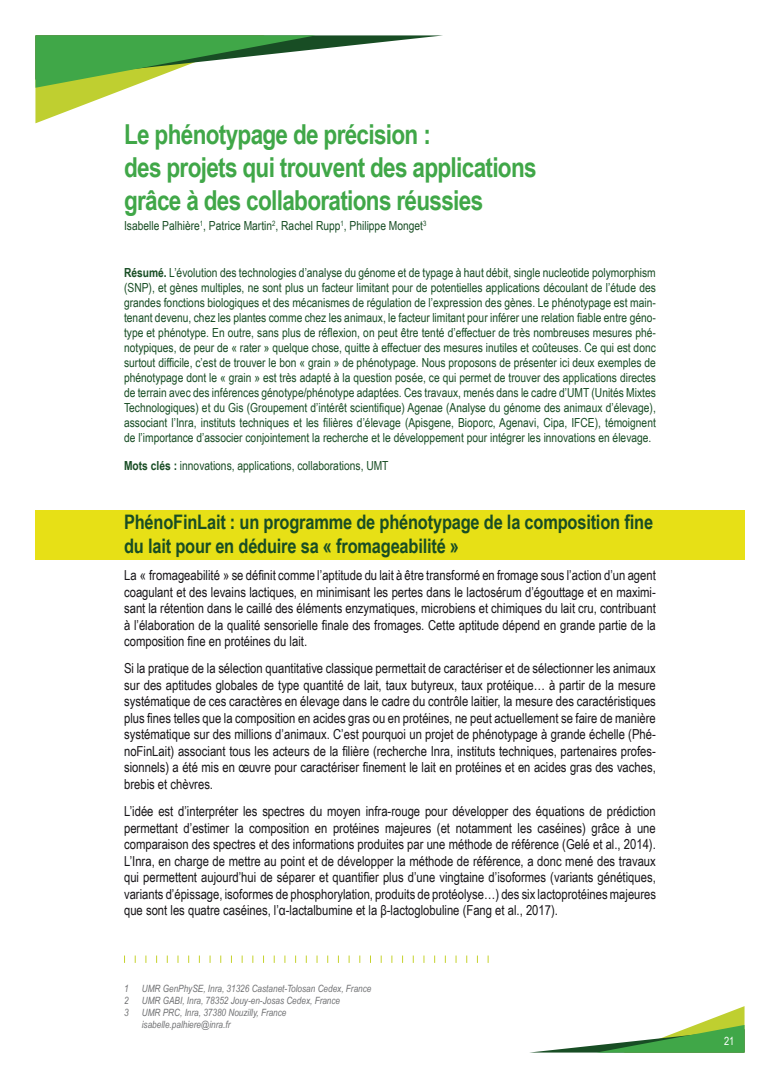
<style>
.page{position:relative;width:780px;height:1088px;background:#fff}
.page>*{position:absolute;margin:0;border:0;box-sizing:border-box;transform-origin:0 0}
.t1{font:700 27.5px/33px "Arial Narrow";letter-spacing:-.025em;color:#40a748}
.t2{font:700 20px/24px "Arial Narrow";letter-spacing:-.01em;color:#184d24}
.t3{font:13.75px/16.5px "Arial Narrow";color:#171518;text-align:justify}
.t4{font:12.5px/15px "Arial Narrow";color:#184d24;text-align:justify}
.t5{font:11.25px "Arial Narrow";color:#fff}
.t6{font:italic 10px/12px "Arial Narrow";color:#707173}
.s1{font-weight:700}
</style>
<div class="page">
<svg style="left:535px;top:1006px;width:209px;height:46px"></svg>
<div style="left:35px;top:510px;width:709px;height:50px;background:#e7e016"></div>
<svg style="left:35px;top:35px;width:408px;height:88px"></svg>
<h1 class="t1" style="left:124px;top:117px;width:414px">Le phénotypage de précision :<br>des projets qui trouvent des applications grâce à des collaborations réussies</h1>
<p class="t4" style="left:124px;top:218px;width:304px">Isabelle Palhière<sup>1</sup>, Patrice Martin<sup>2</sup>, Rachel Rupp<sup>1</sup>, Philippe Monget<sup>3</sup></p>
<p class="t4" style="left:124px;top:265px;width:533px"><span class="s1">Résumé.</span> L’évolution des technologies d’analyse du génome et de typage à haut débit, single nucleotide polymorphism (SNP), et gènes multiples, ne sont plus un facteur limitant pour de potentielles applications découlant de l’étude des grandes fonctions biologiques et des mécanismes de régulation de l’expression des gènes. Le phénotypage est main‑ tenant devenu, chez les plantes comme chez les animaux, le facteur limitant pour inférer une relation fiable entre géno‑ type et phénotype. En outre, sans plus de réflexion, on peut être tenté d’effectuer de très nombreuses mesures phé‑ notypiques, de peur de « rater » quelque chose, quitte à effectuer des mesures inutiles et coûteuses. Ce qui est donc surtout difficile, c’est de trouver le bon « grain » de phénotypage. Nous proposons de présenter ici deux exemples de phénotypage dont le « grain » est très adapté à la question posée, ce qui permet de trouver des applications directes de terrain avec des inférences génotype/phénotype adaptées. Ces travaux, menés dans le cadre d’UMT (Unités Mixtes Technologiques) et du Gis (Groupement d’intérêt scientifique) Agenae (Analyse du génome des animaux d’élevage), associant l’Inra, instituts techniques et les filières d’élevage (Apisgene, Bioporc, Agenavi, Cipa, IFCE), témoignent de l’importance d’associer conjointement la recherche et le développement pour intégrer les innovations en élevage.</p>
<p class="t4" style="left:124px;top:457px;width:266px"><span class="s1">Mots clés :</span> innovations, applications, collaborations, UMT</p>
<h2 class="t2" style="left:124px;top:509px;width:530px">PhénoFinLait : un programme de phénotypage de la composition fine du lait pour en déduire sa « fromageabilité »</h2>
<p class="t3" style="left:124px;top:567px;width:533px">La « fromageabilité » se définit comme l’aptitude du lait à être transformé en fromage sous l’action d’un agent coagulant et des levains lactiques, en minimisant les pertes dans le lactosérum d’égouttage et en maximi‑ sant la rétention dans le caillé des éléments enzymatiques, microbiens et chimiques du lait cru, contribuant à l’élaboration de la qualité sensorielle finale des fromages. Cette aptitude dépend en grande partie de la composition fine en protéines du lait.</p>
<p class="t3" style="left:124px;top:660px;width:533px">Si la pratique de la sélection quantitative classique permettait de caractériser et de sélectionner les animaux sur des aptitudes globales de type quantité de lait, taux butyreux, taux protéique… à partir de la mesure systématique de ces caractères en élevage dans le cadre du contrôle laitier, la mesure des caractéristiques plus fines telles que la composition en acides gras ou en protéines, ne peut actuellement se faire de manière systématique sur des millions d’animaux. C’est pourquoi un projet de phénotypage à grande échelle (Phé‑ noFinLait) associant tous les acteurs de la filière (recherche Inra, instituts techniques, partenaires profes‑ sionnels) a été mis en œuvre pour caractériser finement le lait en protéines et en acides gras des vaches, brebis et chèvres.</p>
<p class="t3" style="left:124px;top:802px;width:533px">L’idée est d’interpréter les spectres du moyen infra‑rouge pour développer des équations de prédiction permettant d’estimer la composition en protéines majeures (et notamment les caséines) grâce à une comparaison des spectres et des informations produites par une méthode de référence (Gelé et al., 2014).<br>L’Inra, en charge de mettre au point et de développer la méthode de référence, a donc mené des travaux qui permettent aujourd’hui de séparer et quantifier plus d’une vingtaine d’isoformes (variants génétiques, variants d’épissage, isoformes de phosphorylation, produits de protéolyse…) des six lactoprotéines majeures que sont les quatre caséines, l’α‑lactalbumine et la β‑lactoglobuline (Fang et al., 2017).</p>
<p class="t6" style="left:124px;top:982px;width:6px">1</p>
<p class="t6" style="left:142px;top:982px;width:231px">UMR GenPhySE, Inra, 31326 Castanet‑Tolosan Cedex, France</p>
<p class="t6" style="left:124px;top:994px;width:6px">2</p>
<p class="t6" style="left:142px;top:994px;width:200px">UMR GABI, Inra, 78352 Jouy‑en‑Josas Cedex, France</p>
<p class="t6" style="left:124px;top:1006px;width:6px">3</p>
<p class="t6" style="left:142px;top:1006px;width:146px">UMR PRC, Inra, 37380 Nouzilly, France isabelle.palhiere@inra.fr</p>
<p class="t5" style="left:724px;top:1033px;width:12px">21</p>
</div>
